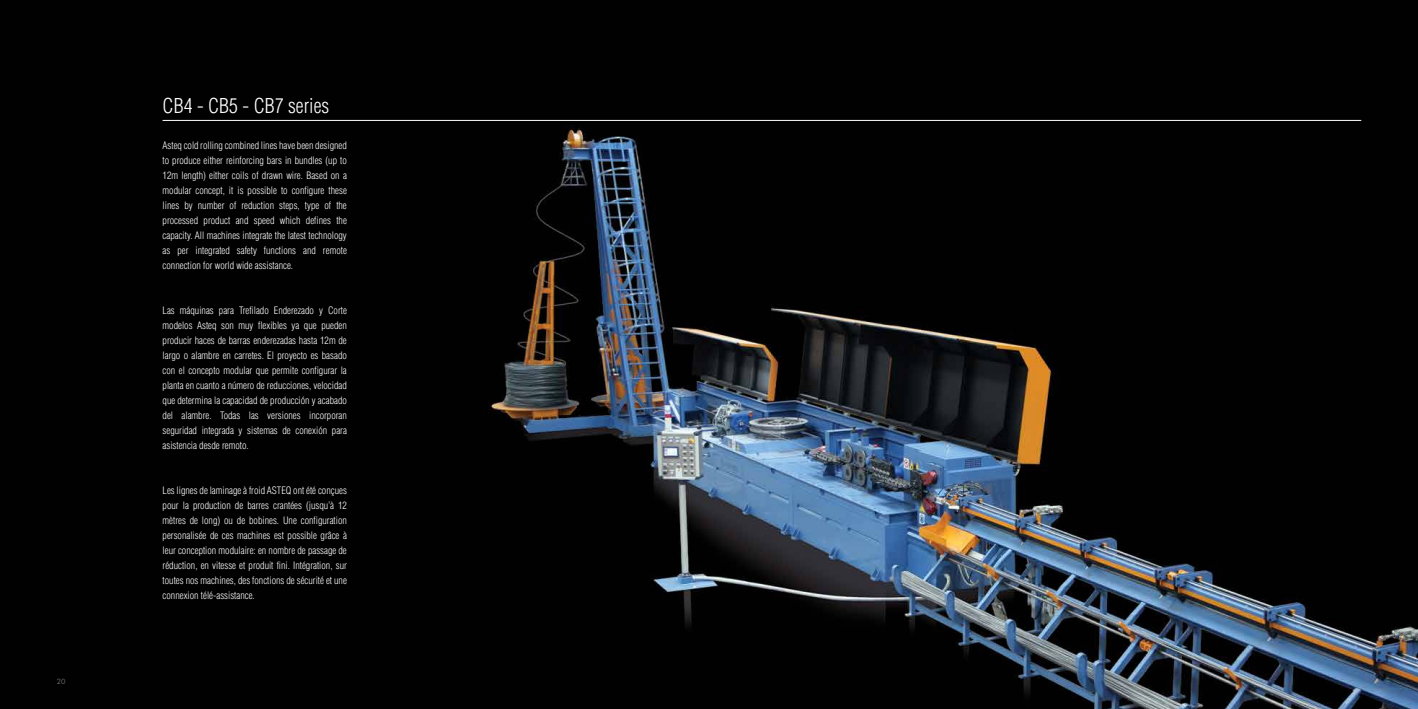
<style>
.page{position:relative;width:1418px;height:709px;background:#fff}
.page>*{position:absolute;margin:0;border:0;box-sizing:border-box;transform-origin:0 0}
.t1{font:300 condensed 20px "Helvetica LT Std";color:#fff}
.t2{font:300 condensed 10px/15px "Helvetica LT Std";color:#fff;text-align:justify}
.t3{font:7px "Futura Std";color:#6d6e71}
</style>
<div class="page">
<img style="left:0;top:0;width:1417px;height:709px">
<hr style="left:162px;top:120px;width:1199px;height:1px;background:#fff">
<p class="t3" style="left:57px;top:676px;width:10px">20</p>
<p class="t1" style="left:162px;top:94px;width:168px">CB4 - CB5 - CB7 series</p>
<p class="t2" style="left:162px;top:138px;width:186px">Asteq cold rolling combined lines have been designed to produce either reinforcing bars in bundles (up to 12m length) either coils of drawn wire. Based on a modular concept, it is possible to configure these lines by number of reduction steps, type of the processed product and speed which defines the capacity. All machines integrate the latest technology as per integrated safety functions and remote connection for world wide assistance.</p>
<p class="t2" style="left:162px;top:303px;width:186px">Las máquinas para Trefilado Enderezado y Corte modelos Asteq son muy flexibles ya que pueden producir haces de barras enderezadas hasta 12m de largo o alambre en carretes. El proyecto es basado con el concepto modular que permite configurar la planta en cuanto a número de reducciones, velocidad que determina la capacidad de producción y acabado del alambre. Todas las versiones incorporan seguridad integrada y sistemas de conexión para asistencia desde remoto.</p>
<p class="t2" style="left:162px;top:483px;width:186px">Les lignes de laminage à froid ASTEQ ont été conçues pour la production de barres crantées (jusqu’à 12 mètres de long) ou de bobines. Une configuration personalisée de ces machines est possible grâce à leur conception modulaire: en nombre de passage de réduction, en vitesse et produit fini. Intégration, sur toutes nos machines, des fonctions de sécurité et une connexion télé-assistance.</p>
</div>
